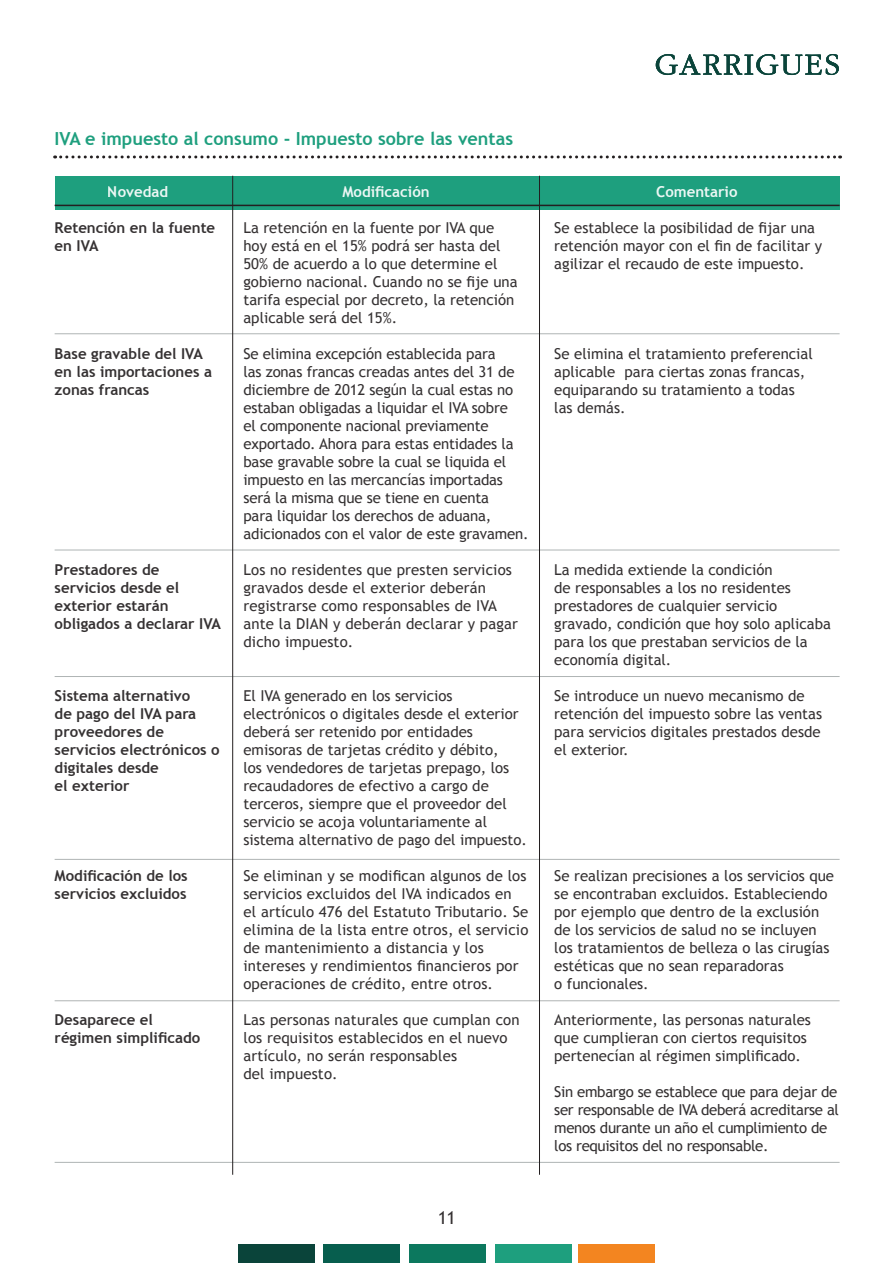
<style>
.page{position:relative;width:893px;height:1263px;background:#fff}
.page>*{position:absolute;margin:0;border:0;box-sizing:border-box;transform-origin:0 0}
.t1{font:700 18px "Trebuchet MS";color:#1e9f7e}
.t2{font:18px "Trebuchet MS";color:#231f20}
.t3{font:15px/18px "Trebuchet MS";color:#231f20}
.t4{font:700 15px/18px "Trebuchet MS";color:#231f20}
.t5{font:15px/18px "Trebuchet MS";letter-spacing:-.02em;color:#231f20}
.t6{font:700 15px "Trebuchet MS";color:#fff}
</style>
<div class="page">
<div style="left:579px;top:1244px;width:76px;height:19px;background:#f38520"></div>
<div style="left:495px;top:1244px;width:77px;height:19px;background:#1e9f7e"></div>
<div style="left:410px;top:1244px;width:76px;height:19px;background:#0c785e"></div>
<div style="left:324px;top:1244px;width:76px;height:19px;background:#075e4e"></div>
<div style="left:238px;top:1244px;width:76px;height:19px;background:#0a443a"></div>
<svg style="left:656px;top:54px;width:183px;height:21px"></svg>
<div style="left:55px;top:176px;width:785px;height:33px;background:#1e9f7e"></div>
<hr style="left:55px;top:333px;width:785px;height:1px;background:#afb4b4">
<hr style="left:55px;top:550px;width:785px;height:1px;background:#afb4b4">
<hr style="left:55px;top:676px;width:785px;height:1px;background:#afb4b4">
<hr style="left:55px;top:859px;width:785px;height:1px;background:#afb4b4">
<hr style="left:55px;top:1000px;width:785px;height:1px;background:#afb4b4">
<hr style="left:55px;top:1162px;width:785px;height:1px;background:#afb4b4">
<hr style="left:55px;top:205px;width:785px;height:1px;background:#231f20">
<svg style="left:55px;top:155px;width:786px;height:3px"></svg>
<hr style="left:232px;top:176px;width:1px;height:999px;background:#231f20">
<hr style="left:539px;top:176px;width:1px;height:999px;background:#231f20">
<p class="t1" style="left:55px;top:127px;width:460px">IVA e impuesto al consumo - Impuesto sobre las ventas</p>
<p class="t6" style="left:108px;top:183px;width:62px">Novedad</p>
<p class="t4" style="left:55px;top:219px;width:162px">Retención en la fuente en IVA</p>
<p class="t4" style="left:55px;top:345px;width:159px">Base gravable del IVA en las importaciones a zonas francas</p>
<p class="t4" style="left:55px;top:561px;width:168px">Prestadores de servicios desde el exterior estarán obligados a declarar IVA</p>
<p class="t4" style="left:55px;top:687px;width:167px">Sistema alternativo<br>de pago del IVA para proveedores de servicios electrónicos o digitales desde<br>el exterior</p>
<p class="t4" style="left:55px;top:867px;width:135px">Modificación de los servicios excluidos</p>
<p class="t4" style="left:55px;top:1011px;width:147px">Desaparece el régimen simplificado</p>
<p class="t6" style="left:342px;top:183px;width:89px">Modificación</p>
<p class="t6" style="left:656px;top:183px;width:83px">Comentario</p>
<p class="t3" style="left:554px;top:219px;width:270px">Se establece la posibilidad de fijar una retención mayor con el fin de facilitar y agilizar el recaudo de este impuesto.</p>
<p class="t3" style="left:243px;top:219px;width:276px">La retención en la fuente por IVA que hoy está en el 15% podrá ser hasta del 50% de acuerdo a lo que determine el gobierno nacional. Cuando no se fije una tarifa especial por decreto, la retención aplicable será del 15%.</p>
<p class="t3" style="left:243px;top:345px;width:287px">Se elimina excepción establecida para<br>las zonas francas creadas antes del 31 de diciembre de 2012 según la cual estas no estaban obligadas a liquidar el IVA sobre<br>el componente nacional previamente exportado. Ahora para estas entidades la base gravable sobre la cual se liquida el impuesto en las mercancías importadas será la misma que se tiene en cuenta<br>para liquidar los derechos de aduana, adicionados con el valor de este gravamen.</p>
<p class="t3" style="left:243px;top:561px;width:276px">Los no residentes que presten servicios gravados desde el exterior deberán registrarse como responsables de IVA ante la DIAN y deberán declarar y pagar dicho impuesto.</p>
<p class="t3" style="left:243px;top:687px;width:285px">El IVA generado en los servicios electrónicos o digitales desde el exterior deberá ser retenido por entidades emisoras de tarjetas crédito y débito,<br>los vendedores de tarjetas prepago, los recaudadores de efectivo a cargo de terceros, siempre que el proveedor del servicio se acoja voluntariamente al sistema alternativo de pago del impuesto.</p>
<p class="t3" style="left:243px;top:867px;width:286px">Se eliminan y se modifican algunos de los servicios excluidos del IVA indicados en<br>el artículo 476 del Estatuto Tributario. Se elimina de la lista entre otros, el servicio de mantenimiento a distancia y los intereses y rendimientos financieros por operaciones de crédito, entre otros.</p>
<p class="t3" style="left:243px;top:1011px;width:278px">Las personas naturales que cumplan con los requisitos establecidos en el nuevo artículo, no serán responsables<br>del impuesto.</p>
<p class="t3" style="left:554px;top:345px;width:260px">Se elimina el tratamiento preferencial aplicable para ciertas zonas francas, equiparando su tratamiento a todas las demás.</p>
<p class="t3" style="left:554px;top:561px;width:278px">La medida extiende la condición<br>de responsables a los no residentes prestadores de cualquier servicio gravado, condición que hoy solo aplicaba para los que prestaban servicios de la economía digital.</p>
<p class="t3" style="left:554px;top:687px;width:269px">Se introduce un nuevo mecanismo de retención del impuesto sobre las ventas para servicios digitales prestados desde el exterior.</p>
<p class="t3" style="left:554px;top:867px;width:281px">Se realizan precisiones a los servicios que se encontraban excluidos. Estableciendo por ejemplo que dentro de la exclusión de los servicios de salud no se incluyen los tratamientos de belleza o las cirugías estéticas que no sean reparadoras<br>o funcionales.</p>
<p class="t3" style="left:554px;top:1011px;width:258px">Anteriormente, las personas naturales que cumplieran con ciertos requisitos pertenecían al régimen simplificado.</p>
<p class="t5" style="left:554px;top:1083px;width:286px">Sin embargo se establece que para dejar de ser responsable de IVA deberá acreditarse al menos durante un año el cumplimiento de los requisitos del no responsable.</p>
<p class="t2" style="left:437px;top:1206px;width:20px">11</p>
</div>
